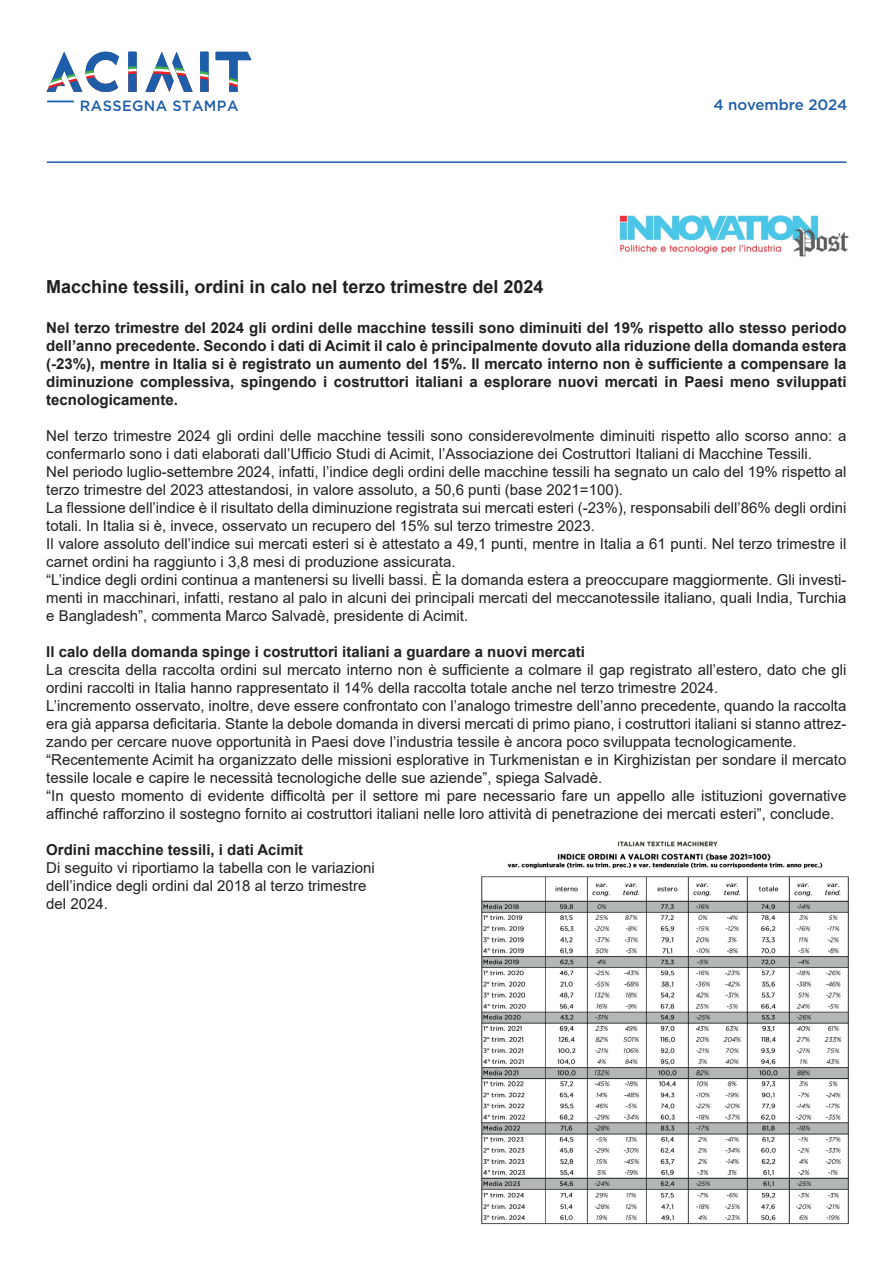
<style>
.page{position:relative;width:893px;height:1263px;background:#fff}
.page>*{position:absolute;margin:0;border:0;box-sizing:border-box;transform-origin:0 0}
.t1{font:700 18px "Arial";color:#231f20}
.t2{font:15px/18px "Arial";color:#231f20}
.t3{font:700 15px/18px "Arial";color:#231f20;text-align:justify}
.t4{font:500 15px "Gotham";letter-spacing:-.005em;color:#1e5daa}
.t5{font:500 14.85px "Gotham";letter-spacing:.03em;color:#1e5daa}
</style>
<div class="page">
<svg style="left:47px;top:52px;width:204px;height:40px"></svg>
<svg style="left:47px;top:101px;width:27px;height:1px"></svg>
<hr style="left:47px;top:161px;width:799px;height:2px;background:#1e5daa">
<img style="left:616px;top:214px;width:233px;height:44px">
<img style="left:481px;top:842px;width:368px;height:383px">
<p class="t5" style="left:80px;top:96px;width:160px">RASSEGNA STAMPA</p>
<p class="t4" style="left:714px;top:95px;width:135px">4 novembre 2024</p>
<p class="t1" style="left:46px;top:274px;width:499px">Macchine tessili, ordini in calo nel terzo trimestre del 2024</p>
<p class="t3" style="left:46px;top:319px;width:802px">Nel terzo trimestre del 2024 gli ordini delle macchine tessili sono diminuiti del 19% rispetto allo stesso periodo dell’anno precedente. Secondo i dati di Acimit il calo è principalmente dovuto alla riduzione della domanda estera (-23%), mentre in Italia si è registrato un aumento del 15%. Il mercato interno non è sufficiente a compensare la diminuzione complessiva, spingendo i costruttori italiani a esplorare nuovi mercati in Paesi meno sviluppati tecnologicamente.</p>
<p class="t2" style="left:46px;top:427px;width:802px">Nel terzo trimestre 2024 gli ordini delle macchine tessili sono considerevolmente diminuiti rispetto allo scorso anno: a confermarlo sono i dati elaborati dall’Ufficio Studi di Acimit, l’Associazione dei Costruttori Italiani di Macchine Tessili.<br>Nel periodo luglio-settembre 2024, infatti, l’indice degli ordini delle macchine tessili ha segnato un calo del 19% rispetto al terzo trimestre del 2023 attestandosi, in valore assoluto, a 50,6 punti (base 2021=100).<br>La flessione dell’indice è il risultato della diminuzione registrata sui mercati esteri (-23%), responsabili dell’86% degli ordini totali. In Italia si è, invece, osservato un recupero del 15% sul terzo trimestre 2023.<br>Il valore assoluto dell’indice sui mercati esteri si è attestato a 49,1 punti, mentre in Italia a 61 punti. Nel terzo trimestre il carnet ordini ha raggiunto i 3,8 mesi di produzione assicurata.<br>“L’indice degli ordini continua a mantenersi su livelli bassi. È la domanda estera a preoccupare maggiormente. Gli investi&shy;menti in macchinari, infatti, restano al palo in alcuni dei principali mercati del meccanotessile italiano, quali India, Turchia e Bangladesh”, commenta Marco Salvadè, presidente di Acimit.</p>
<p class="t3" style="left:46px;top:643px;width:540px">Il calo della domanda spinge i costruttori italiani a guardare a nuovi mercati</p>
<p class="t2" style="left:46px;top:661px;width:802px">La crescita della raccolta ordini sul mercato interno non è sufficiente a colmare il gap registrato all’estero, dato che gli ordini raccolti in Italia hanno rappresentato il 14% della raccolta totale anche nel terzo trimestre 2024.<br>L’incremento osservato, inoltre, deve essere confrontato con l’analogo trimestre dell’anno precedente, quando la raccolta era già apparsa deficitaria. Stante la debole domanda in diversi mercati di primo piano, i costruttori italiani si stanno attrez&shy;zando per cercare nuove opportunità in Paesi dove l’industria tessile è ancora poco sviluppata tecnologicamente. “Recentemente Acimit ha organizzato delle missioni esplorative in Turkmenistan e in Kirghizistan per sondare il mercato tessile locale e capire le necessità tecnologiche delle sue aziende”, spiega Salvadè.<br>“In questo momento di evidente difficoltà per il settore mi pare necessario fare un appello alle istituzioni governative affinché rafforzino il sostegno fornito ai costruttori italiani nelle loro attività di penetrazione dei mercati esteri”, conclude.</p>
<p class="t3" style="left:46px;top:841px;width:259px">Ordini macchine tessili, i dati Acimit</p>
<p class="t2" style="left:46px;top:859px;width:330px">Di seguito vi riportiamo la tabella con le variazioni dell’indice degli ordini dal 2018 al terzo trimestre del 2024.</p>
</div>
